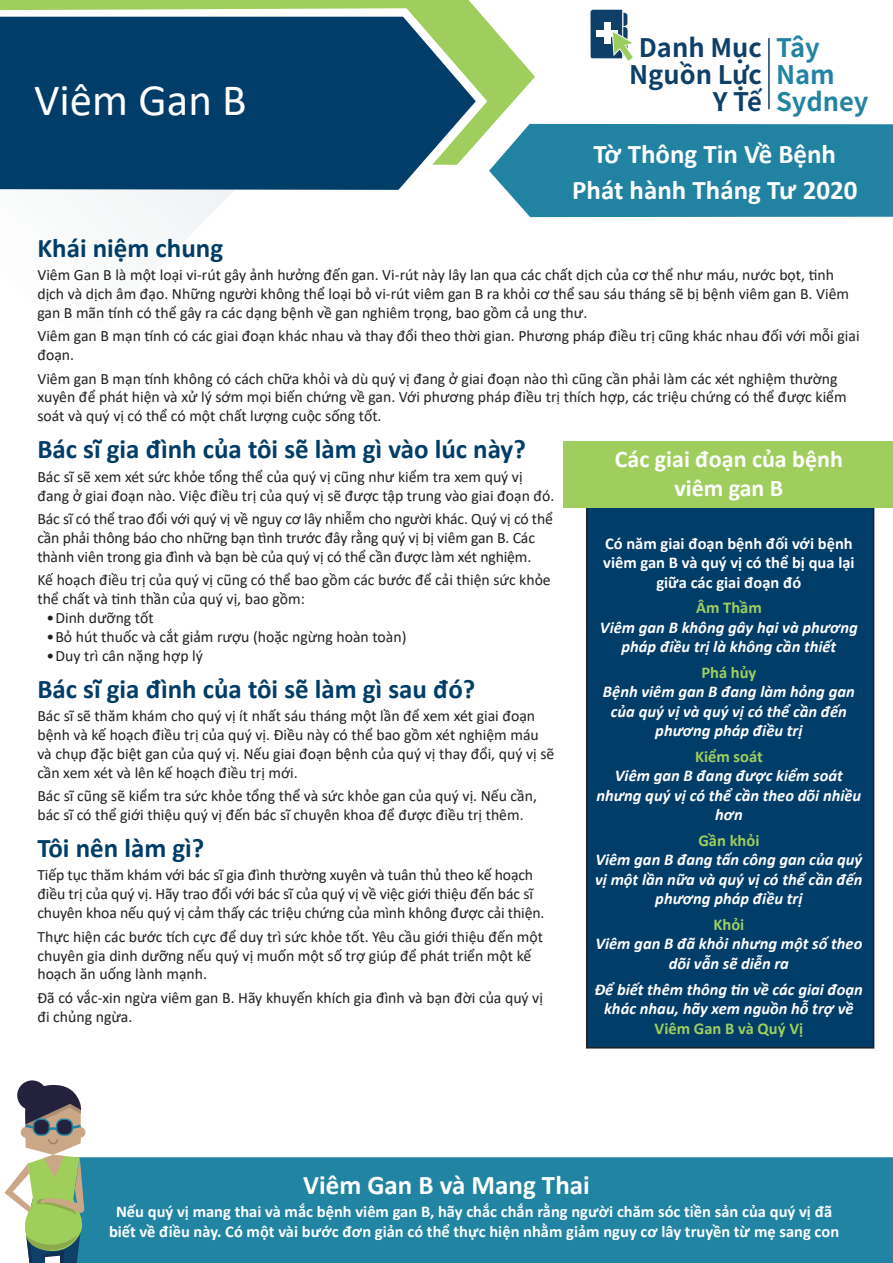
<style>
.page{position:relative;width:893px;height:1263px;background:#fff}
.page>*{position:absolute;margin:0;border:0;box-sizing:border-box;transform-origin:0 0}
.t1{font:45px "Calibri";color:#fff}
.General_paragraphs{font:700 27px "Calibri";color:#003d69}
.t2{font:700 27px "Calibri";color:#fff}
.t3{font:700 25.5px/27px "Noto Sans SC";color:#0e3f69;text-align:right}
.t4{font:700 25.5px/27px "Noto Sans SC";color:#2383a2}
.t5{font:700 24px/28.8px "Calibri";color:#fff;text-align:center}
.t6{font:italic 700 16.5px/19.5px "Calibri";color:#fff;text-align:center}
.t7{font:700 16.5px/19.5px "Calibri";color:#fff;text-align:center}
.t8{font:700 16.5px "Calibri";color:#a0ce5e}
.General_paragraphs-2{font:15.75px/18.9px "Calibri";color:#231f20}
.General_paragraphs_L{font:15.75px/18.9px "Calibri";color:#231f20}
.General_paragraphs_0{font:15.75px/18.9px "Calibri";color:#231f20}
.s1{font-style:normal;color:#a0ce5e}
</style>
<div class="page">
<svg style="left:121px;top:193px;width:110px;height:54px"></svg>
<svg style="left:0;top:0;width:535px;height:131px;fill:#a0ce5e"></svg>
<svg style="left:590px;top:10px;width:43px;height:51px"></svg>
<hr style="left:768px;top:38px;width:2px;height:71px;background:#0e3f69">
<div style="left:489px;top:124px;width:404px;height:93px;background:#2182a2"></div>
<svg style="left:0;top:8px;width:487px;height:185px;background:#225877"></svg>
<div style="left:587px;top:442px;width:287px;height:606px;background:#003d69"></div>
<div style="left:586px;top:441px;width:288px;height:607px;border:2px solid #231f20"></div>
<div style="left:563px;top:441px;width:330px;height:66px;background:#a0ce5e"></div>
<div style="left:86px;top:1157px;width:807px;height:106px;background:#2084a2"></div>
<svg style="left:17px;top:1080px;width:30px;height:30px"></svg>
<svg style="left:4px;top:1083px;width:82px;height:180px"></svg>
<p class="t1" style="left:34px;top:68px;width:214px">Viêm Gan B</p>
<p class="t3" style="left:629px;top:34px;width:134px">Danh Mục<br>Nguồn Lực<br>Y Tế</p>
<p class="t4" style="left:776px;top:34px;width:94px">Tây<br>Nam<br>Sydney</p>
<p class="t2" style="left:593px;top:135px;width:244px">Tờ Thông Tin Về Bệnh</p>
<p class="t2" style="left:572px;top:171px;width:287px">Phát hành Tháng Tư 2020</p>
<p class="General_paragraphs" style="left:37px;top:229px;width:187px">Khái niệm chung</p>
<p class="General_paragraphs_L" style="left:37px;top:265px;width:813px">Viêm Gan B là một loại vi-rút gây ảnh hưởng đến gan. Vi-rút này lây lan qua các chất dịch của cơ thể như máu, nước bọt, tinh dịch và dịch âm đạo. Những người không thể loại bỏ vi-rút viêm gan B ra khỏi cơ thể sau sáu tháng sẽ bị bệnh viêm gan B. Viêm gan B mãn tính có thể gây ra các dạng bệnh về gan nghiêm trọng, bao gồm cả ung thư.</p>
<p class="General_paragraphs-2" style="left:37px;top:326px;width:824px">Viêm gan B mạn tính có các giai đoạn khác nhau và thay đổi theo thời gian. Phương pháp điều trị cũng khác nhau đối với mỗi giai đoạn.</p>
<p class="General_paragraphs-2" style="left:37px;top:368px;width:811px">Viêm gan B mạn tính không có cách chữa khỏi và dù quý vị đang ở giai đoạn nào thì cũng cần phải làm các xét nghiệm thường xuyên để phát hiện và xử lý sớm mọi biến chứng về gan. Với phương pháp điều trị thích hợp, các triệu chứng có thể được kiểm soát và quý vị có thể có một chất lượng cuộc sống tốt.</p>
<p class="General_paragraphs" style="left:37px;top:430px;width:490px">Bác sĩ gia đình của tôi sẽ làm gì vào lúc này?</p>
<p class="General_paragraphs-2" style="left:37px;top:467px;width:519px">Bác sĩ sẽ xem xét sức khỏe tổng thể của quý vị cũng như kiểm tra xem quý vị đang ở giai đoạn nào. Việc điều trị của quý vị sẽ được tập trung vào giai đoạn đó.</p>
<p class="General_paragraphs_L" style="left:37px;top:509px;width:517px">Bác sĩ có thể trao đổi với quý vị về nguy cơ lây nhiễm cho người khác. Quý vị có thể cần phải thông báo cho những bạn tình trước đây rằng quý vị bị viêm gan B. Các thành viên trong gia đình và bạn bè của quý vị có thể cần được làm xét nghiệm.</p>
<p class="General_paragraphs_0" style="left:37px;top:570px;width:515px">Kế hoạch điều trị của quý vị cũng có thể bao gồm các bước để cải thiện sức khỏe thể chất và tinh thần của quý vị, bao gồm:</p>
<p class="General_paragraphs_L" style="left:46px;top:608px;width:109px">•Dinh dưỡng tốt</p>
<p class="General_paragraphs_L" style="left:46px;top:627px;width:362px">•Bỏ hút thuốc và cắt giảm rượu (hoặc ngừng hoàn toàn)</p>
<p class="General_paragraphs_L" style="left:46px;top:646px;width:158px">•Duy trì cân nặng hợp lý</p>
<p class="General_paragraphs" style="left:37px;top:670px;width:440px">Bác sĩ gia đình của tôi sẽ làm gì sau đó?</p>
<p class="General_paragraphs-2" style="left:37px;top:706px;width:518px">Bác sĩ sẽ thăm khám cho quý vị ít nhất sáu tháng một lần để xem xét giai đoạn bệnh và kế hoạch điều trị của quý vị. Điều này có thể bao gồm xét nghiệm máu và chụp đặc biệt gan của quý vị. Nếu giai đoạn bệnh của quý vị thay đổi, quý vị sẽ cần xem xét và lên kế hoạch điều trị mới.</p>
<p class="General_paragraphs-2" style="left:37px;top:786px;width:501px">Bác sĩ cũng sẽ kiểm tra sức khỏe tổng thể và sức khỏe gan của quý vị. Nếu cần, bác sĩ có thể giới thiệu quý vị đến bác sĩ chuyên khoa để được điều trị thêm.</p>
<p class="General_paragraphs" style="left:37px;top:829px;width:168px">Tôi nên làm gì?</p>
<p class="General_paragraphs-2" style="left:37px;top:865px;width:508px">Tiếp tục thăm khám với bác sĩ gia đình thường xuyên và tuân thủ theo kế hoạch điều trị của quý vị. Hãy trao đổi với bác sĩ của quý vị về việc giới thiệu đến bác sĩ chuyên khoa nếu quý vị cảm thấy các triệu chứng của mình không được cải thiện.</p>
<p class="General_paragraphs-2" style="left:37px;top:926px;width:507px">Thực hiện các bước tích cực để duy trì sức khỏe tốt. Yêu cầu giới thiệu đến một chuyên gia dinh dưỡng nếu quý vị muốn một số trợ giúp để phát triển một kế hoạch ăn uống lành mạnh.</p>
<p class="General_paragraphs-2" style="left:37px;top:988px;width:507px">Đã có vắc-xin ngừa viêm gan B. Hãy khuyến khích gia đình và bạn đời của quý vị đi chủng ngừa.</p>
<p class="t5" style="left:615px;top:445px;width:230px">Các giai đoạn của bệnh viêm gan B</p>
<p class="t7" style="left:603px;top:533px;width:253px">Có năm giai đoạn bệnh đối với bệnh viêm gan B và quý vị có thể bị qua lại giữa các giai đoạn đó</p>
<p class="t8" style="left:696px;top:596px;width:67px">Âm Thầm</p>
<p class="t6" style="left:600px;top:617px;width:259px">Viêm gan B không gây hại và phương pháp điều trị là không cần thiết</p>
<p class="t8" style="left:701px;top:661px;width:57px">Phá hủy</p>
<p class="t6" style="left:603px;top:681px;width:253px">Bệnh viêm gan B đang làm hỏng gan của quý vị và quý vị có thể cần đến phương pháp điều trị</p>
<p class="t8" style="left:695px;top:745px;width:69px">Kiểm soát</p>
<p class="t6" style="left:596px;top:765px;width:266px">Viêm gan B đang được kiểm soát nhưng quý vị có thể cần theo dõi nhiều hơn</p>
<p class="t8" style="left:698px;top:829px;width:62px">Gần khỏi</p>
<p class="t6" style="left:595px;top:849px;width:269px">Viêm gan B đang tấn công gan của quý vị một lần nữa và quý vị có thể cần đến phương pháp điều trị</p>
<p class="t8" style="left:713px;top:913px;width:32px">Khỏi</p>
<p class="t6" style="left:595px;top:933px;width:268px">Viêm gan B đã khỏi nhưng một số theo dõi vẫn sẽ diễn ra</p>
<p class="t6" style="left:595px;top:979px;width:270px">Để biết thêm thông tin về các giai đoạn khác nhau, hãy xem nguồn hỗ trợ về<br><span class="s1">Viêm Gan B và Quý Vị</span></p>
<p class="t2" style="left:303px;top:1166px;width:288px">Viêm Gan B và Mang Thai</p>
<p class="t7" style="left:109px;top:1201px;width:732px">Nếu quý vị mang thai và mắc bệnh viêm gan B, hãy chắc chắn rằng người chăm sóc tiền sản của quý vị đã biết về điều này. Có một vài bước đơn giản có thể thực hiện nhằm giảm nguy cơ lây truyền từ mẹ sang con</p>
</div>
